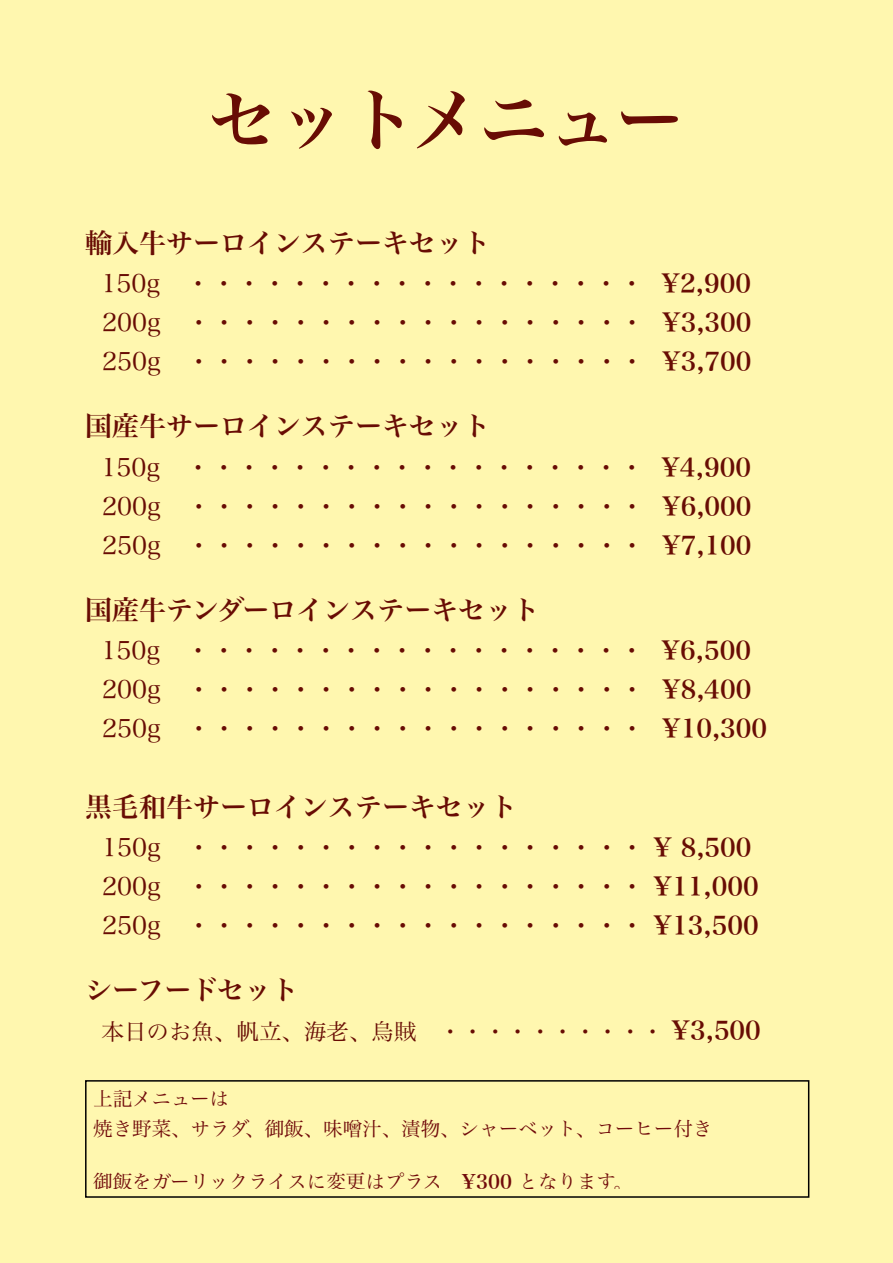
<style>
.page{position:relative;width:893px;height:1263px;background:#fff7af}
.page>*{position:absolute;margin:0;border:0;box-sizing:border-box;transform-origin:0 0}
.t1{font:69px "Hira Min Pro N W6";color:#680c04}
.t2{font:27px "Hira Min Pro N W6";color:#680c04}
.t3{font:25.5px/39px "Hira Min Pro N W3";color:#680c04;text-align:justify}
.t4{font:22.5px "Hira Min Pro N W3";color:#680c04}
.t5{font:19.5px/30px "Hira Min Pro N W3";color:#710b0b}
.s1{font-family:"Hira Min Pro N W6"}
.s2{font-family:"Hira Min Pro N W6";font-size:25.5px}
</style>
<div class="page">
<div style="left:85px;top:1080px;width:724px;height:118px;border:2px solid #000"></div>
<h1 class="t1" style="left:209px;top:85px;width:476px">セットメニュー</h1>
<p class="t2" style="left:85px;top:229px;width:407px">輸入牛サーロインステーキセット</p>
<p class="t3" style="left:102px;top:264px;width:651px">150g　・・・・・・・・・・・・・・・・・・ <span class="s1">¥2,900<br></span>200g ・・・・・・・・・・・・・・・・・・ <span class="s1">¥3,300<br></span>250g ・・・・・・・・・・・・・・・・・・ <span class="s1">¥3,700</span></p>
<p class="t2" style="left:85px;top:412px;width:407px">国産牛サーロインステーキセット</p>
<p class="t3" style="left:102px;top:448px;width:651px">150g　・・・・・・・・・・・・・・・・・・ <span class="s1">¥4,900<br></span>200g ・・・・・・・・・・・・・・・・・・ <span class="s1">¥6,000<br></span>250g ・・・・・・・・・・・・・・・・・・ <span class="s1">¥7,100</span></p>
<p class="t2" style="left:85px;top:597px;width:456px">国産牛テンダーロインステーキセット</p>
<p class="t3" style="left:102px;top:631px;width:667px;text-align:left">150g　・・・・・・・・・・・・・・・・・・ <span class="s1">¥6,500<br></span>200g ・・・・・・・・・・・・・・・・・・ <span class="s1">¥8,400<br></span>250g ・・・・・・・・・・・・・・・・・・ <span class="s1">¥10,300</span></p>
<p class="t2" style="left:85px;top:793px;width:434px">黒毛和牛サーロインステーキセット</p>
<p class="t3" style="left:102px;top:828px;width:658px;text-align:left">150g　・・・・・・・・・・・・・・・・・・ <span class="s1">¥ 8,500<br></span>200g ・・・・・・・・・・・・・・・・・・ <span class="s1">¥11,000<br></span>250g ・・・・・・・・・・・・・・・・・・ <span class="s1">¥13,500</span></p>
<p class="t2" style="left:85px;top:976px;width:215px">シーフードセット</p>
<p class="t4" style="left:102px;top:1020px;width:661px">本日のお魚、帆立、海老、烏賊　・・・・・・・・・・ <span class="s2">¥3,500</span></p>
<p class="t5" style="left:93px;top:1084px;width:621px">上記メニューは<br>焼き野菜、サラダ、御飯、味噌汁、漬物、シャーベット、コーヒー付き</p>
<p class="t5" style="left:93px;top:1166px;width:541px">御飯をガーリックライスに変更はプラス　<span class="s1">¥300</span> となります。</p>
</div>
